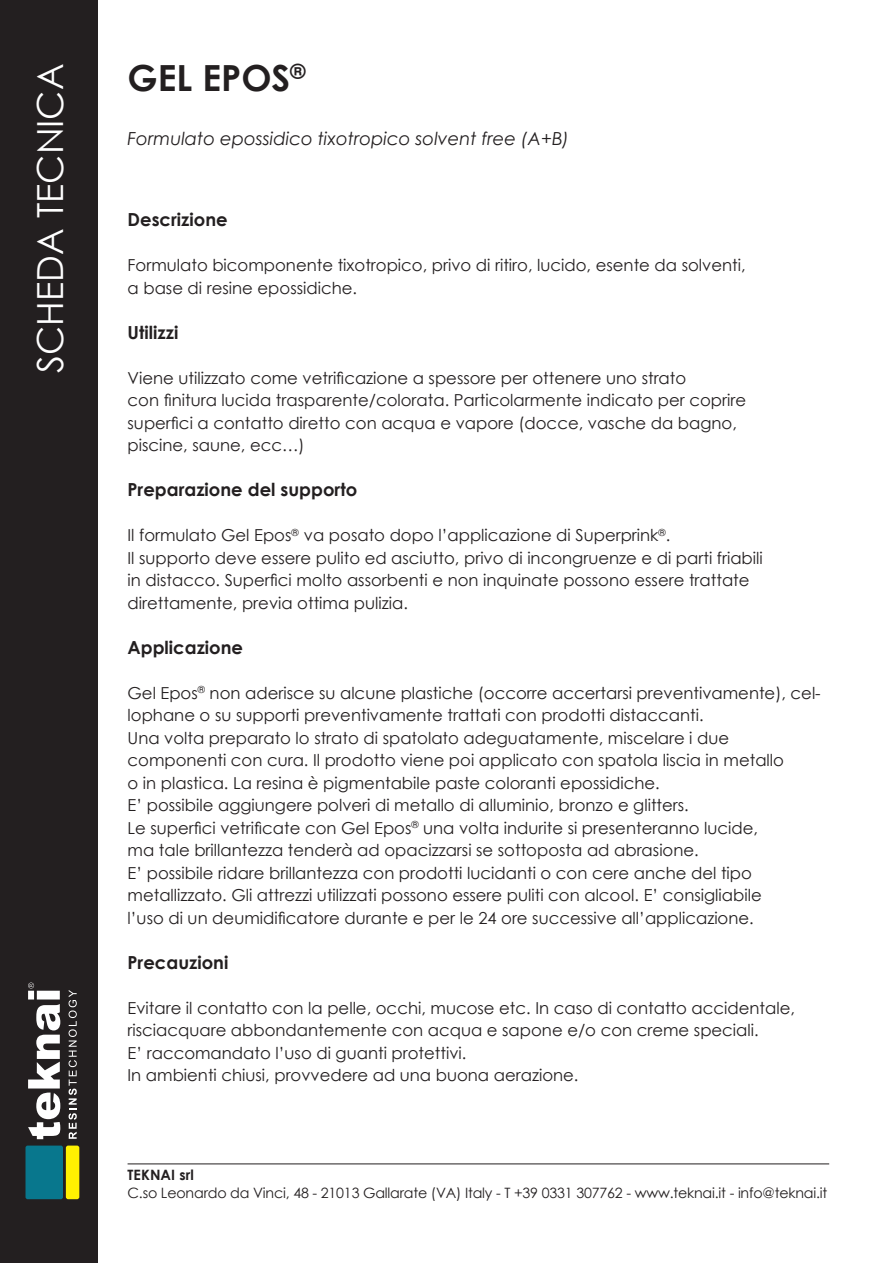
<style>
.page{position:relative;width:893px;height:1263px;background:#fff}
.page>*{position:absolute;margin:0;border:0;box-sizing:border-box;transform-origin:0 0}
.t1{font:36px "Century Gothic";color:#fff}
.t2{font:700 36px "Century Gothic";color:#231f20}
.t3{font:700 18px "Century Gothic";color:#231f20}
.t4{font:italic 18px "Century Gothic";color:#231f20}
.t5{font:16.5px/22.5px "Century Gothic";color:#231f20}
.t6{font:14.25px "Century Gothic";letter-spacing:-.015em;color:#231f20}
.t7{font:700 14.25px "Century Gothic";letter-spacing:.005em;color:#231f20}
</style>
<div class="page">
<div style="left:0;top:0;width:98px;height:1263px;background:#231f20"></div>
<div style="left:26px;top:1145px;width:37px;height:54px;background:#08778d;border-radius:2px"></div>
<div style="left:66px;top:1145px;width:13px;height:54px;background:#fff101;border-radius:2px"></div>
<svg style="left:69px;top:990px;width:8px;height:149px"></svg>
<svg style="left:28px;top:982px;width:32px;height:157px"></svg>
<hr style="left:128px;top:1163px;width:701px;height:1px;background:#231f20">
<p class="t1" style="left:25px;top:373px;width:311px;rotate:-90deg">SCHEDA TECNICA</p>
<p class="t2" style="left:128px;top:50px;width:180px">GEL EPOS<sup>®</sup></p>
<p class="t4" style="left:128px;top:126px;width:443px">Formulato epossidico tixotropico solvent free (A+B)</p>
<p class="t3" style="left:128px;top:206px;width:102px">Descrizione</p>
<p class="t5" style="left:128px;top:254px;width:620px">Formulato bicomponente tixotropico, privo di ritiro, lucido, esente da solventi,</p>
<p class="t5" style="left:128px;top:276px;width:231px">a base di resine epossidiche.</p>
<p class="t3" style="left:128px;top:318px;width:52px">Utilizzi</p>
<p class="t5" style="left:128px;top:366px;width:560px">Viene utilizzato come vetrificazione a spessore per ottenere uno strato</p>
<p class="t5" style="left:128px;top:389px;width:620px">con finitura lucida trasparente/colorata. Particolarmente indicato per coprire</p>
<p class="t5" style="left:128px;top:411px;width:611px">superfici a contatto diretto con acqua e vapore (docce, vasche da bagno,</p>
<p class="t5" style="left:128px;top:434px;width:179px">piscine, saune, ecc…)</p>
<p class="t3" style="left:128px;top:476px;width:231px">Preparazione del supporto</p>
<p class="t5" style="left:128px;top:524px;width:544px">Il formulato Gel Epos<sup>®</sup> va posato dopo l’applicazione di Superprink<sup>®</sup>.</p>
<p class="t5" style="left:128px;top:546px;width:637px">Il supporto deve essere pulito ed asciutto, privo di incongruenze e di parti friabili</p>
<p class="t5" style="left:128px;top:569px;width:624px">in distacco. Superfici molto assorbenti e non inquinate possono essere trattate</p>
<p class="t5" style="left:128px;top:591px;width:282px">direttamente, previa ottima pulizia.</p>
<p class="t3" style="left:128px;top:633px;width:117px">Applicazione</p>
<p class="t5" style="left:128px;top:681px;width:695px">Gel Epos<sup>®</sup> non aderisce su alcune plastiche (occorre accertarsi preventivamente), cel&shy;lophane o su supporti preventivamente trattati con prodotti distaccanti.</p>
<p class="t5" style="left:128px;top:726px;width:603px">Una volta preparato lo strato di spatolato adeguatamente, miscelare i due</p>
<p class="t5" style="left:128px;top:749px;width:658px">componenti con cura. Il prodotto viene poi applicato con spatola liscia in metallo</p>
<p class="t5" style="left:128px;top:771px;width:534px">o in plastica. La resina è pigmentabile paste coloranti epossidiche.</p>
<p class="t5" style="left:128px;top:794px;width:563px">E’ possibile aggiungere polveri di metallo di alluminio, bronzo e glitters.</p>
<p class="t5" style="left:128px;top:816px;width:632px">Le superfici vetrificate con Gel Epos<sup>®</sup> una volta indurite si presenteranno lucide,</p>
<p class="t5" style="left:128px;top:839px;width:573px">ma tale brillantezza tenderà ad opacizzarsi se sottoposta ad abrasione.</p>
<p class="t5" style="left:128px;top:861px;width:626px">E’ possibile ridare brillantezza con prodotti lucidanti o con cere anche del tipo</p>
<p class="t5" style="left:128px;top:884px;width:636px">metallizzato. Gli attrezzi utilizzati possono essere puliti con alcool. E’ consigliabile</p>
<p class="t5" style="left:128px;top:906px;width:628px">l’uso di un deumidificatore durante e per le 24 ore successive all’applicazione.</p>
<p class="t3" style="left:128px;top:948px;width:102px">Precauzioni</p>
<p class="t5" style="left:128px;top:996px;width:669px">Evitare il contatto con la pelle, occhi, mucose etc. In caso di contatto accidentale, risciacquare abbondantemente con acqua e sapone e/o con creme speciali.</p>
<p class="t5" style="left:128px;top:1041px;width:340px">E’ raccomandato l’uso di guanti protettivi.</p>
<p class="t5" style="left:128px;top:1064px;width:452px">In ambienti chiusi, provvedere ad una buona aerazione.</p>
<p class="t7" style="left:128px;top:1164px;width:68px">TEKNAI srl</p>
<p class="t6" style="left:128px;top:1183px;width:701px">C.so Leonardo da Vinci, 48 - 21013 Gallarate (VA) Italy - T +39 0331 307762 - www.teknai.it - info@teknai.it</p>
</div>
